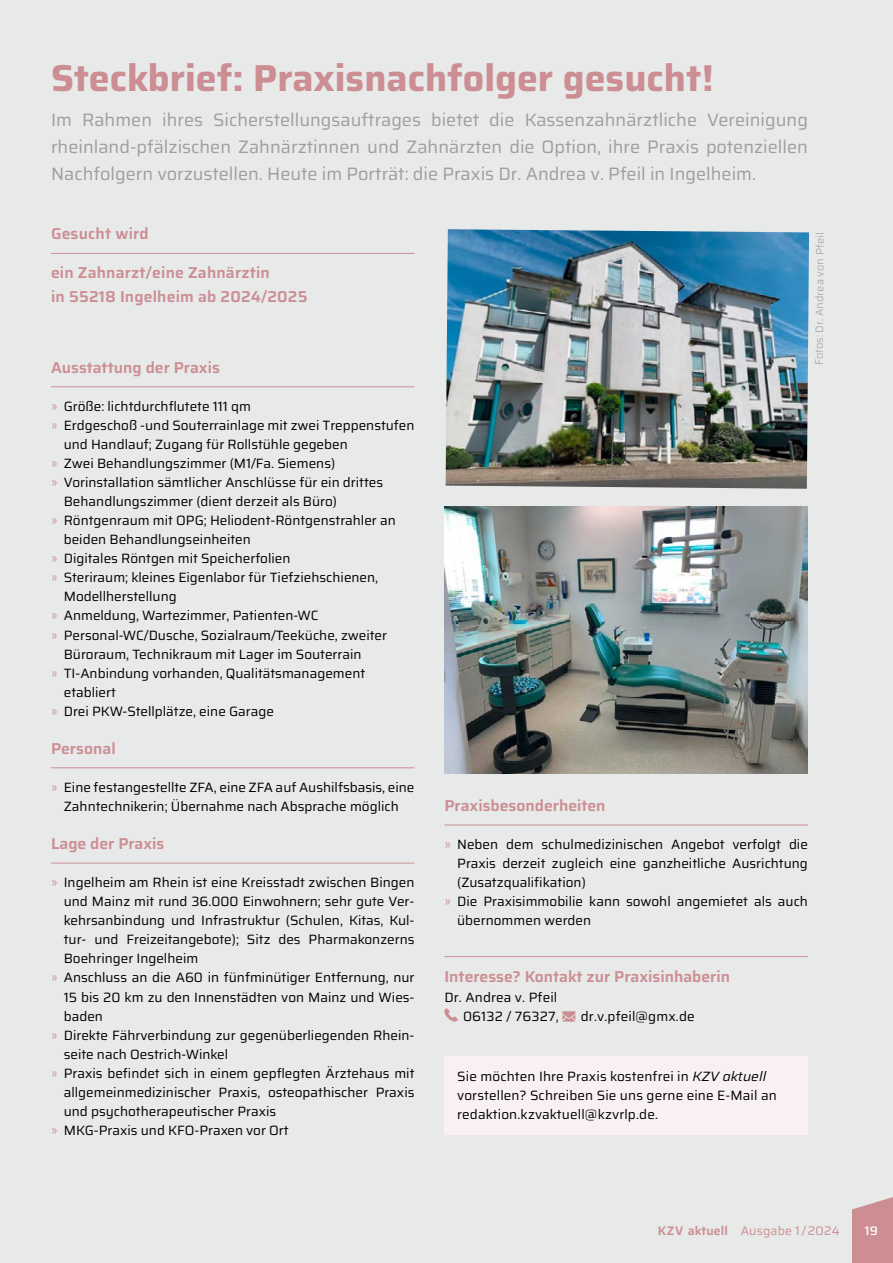
<style>
.page{position:relative;width:893px;height:1263px;background:#e8e9e9}
.page>*{position:absolute;margin:0;border:0;box-sizing:border-box;transform-origin:0 0}
.t1{font:700 37.5px "Saira";color:#cc8e93}
.t2{font:18px/27px "Saira";color:#9d9e9e;text-align:justify}
.t3{font:600 15.75px/24px "Saira";color:#cc8e93}
.t4{font:13.5px/19px "Saira";color:#000;text-align:center}
.t5{font:12.3px "Saira";letter-spacing:.01em;color:#cc8e93}
.t6{font:500 12.3px "Saira";color:#fff}
.t7{font:300 10.8px "Saira";color:#9d9e9e}
.s1{color:#cc8e93}
.s2{font-style:italic}
.s3{font-weight:600}
</style>
<div class="page">
<hr style="left:51px;top:386px;width:363px;height:1px;background:#cc8e93">
<hr style="left:51px;top:767px;width:363px;height:1px;background:#cc8e93">
<hr style="left:51px;top:863px;width:363px;height:1px;background:#cc8e93">
<hr style="left:444px;top:825px;width:364px;height:1px;background:#cc8e93">
<hr style="left:444px;top:956px;width:364px;height:1px;background:#cc8e93">
<svg style="left:444px;top:1008px;width:14px;height:14px"></svg>
<svg style="left:562px;top:1011px;width:13px;height:11px"></svg>
<img style="left:446px;top:229px;width:363px;height:260px">
<hr style="left:51px;top:253px;width:363px;height:1px;background:#cc8e93">
<div style="left:444px;top:1056px;width:364px;height:79px;background:#f9f1f1"></div>
<img style="left:444px;top:506px;width:364px;height:267px">
<svg style="left:852px;top:1197px;width:41px;height:66px;background:#ce969b"></svg>
<h1 class="t1" style="left:51px;top:48px;width:664px">Steckbrief: Praxisnachfolger gesucht!</h1>
<p class="t2" style="left:51px;top:106px;width:758px">Im Rahmen ihres Sicherstellungsauftrages bietet die Kassenzahnärztliche Vereinigung rheinland-pfälzischen Zahnärztinnen und Zahnärzten die Option, ihre Praxis potenziellen Nachfolgern vorzustellen. Heute im Porträt: die Praxis Dr. Andrea v. Pfeil in Ingelheim.</p>
<p class="t3" style="left:51px;top:221px;width:99px">Gesucht wird</p>
<p class="t3" style="left:51px;top:260px;width:258px">ein Zahnarzt/eine Zahnärztin<br>in 55218 Ingelheim ab 2024/2025</p>
<p class="t3" style="left:51px;top:355px;width:170px">Ausstattung der Praxis</p>
<p class="t4" style="left:51px;top:396px;width:202px"><span class="s1">»</span> Größe: lichtdurchflutete 111 qm</p>
<p class="t4" style="left:51px;top:415px;width:365px"><span class="s1">»</span> Erdgeschoß -und Souterrainlage mit zwei Treppenstufen</p>
<p class="t4" style="left:64px;top:434px;width:285px">und Handlauf; Zugang für Rollstühle gegeben</p>
<p class="t4" style="left:51px;top:453px;width:286px"><span class="s1">»</span> Zwei Behandlungszimmer (M1/Fa. Siemens)</p>
<p class="t4" style="left:51px;top:472px;width:334px"><span class="s1">»</span> Vorinstallation sämtlicher Anschlüsse für ein drittes</p>
<p class="t4" style="left:64px;top:491px;width:275px">Behandlungszimmer (dient derzeit als Büro)</p>
<p class="t4" style="left:51px;top:510px;width:346px"><span class="s1">»</span> Röntgenraum mit OPG; Heliodent-Röntgenstrahler an</p>
<p class="t4" style="left:64px;top:529px;width:189px">beiden Behandlungseinheiten</p>
<p class="t4" style="left:51px;top:549px;width:241px"><span class="s1">»</span> Digitales Röntgen mit Speicherfolien</p>
<p class="t4" style="left:51px;top:568px;width:329px"><span class="s1">»</span> Steriraum; kleines Eigenlabor für Tiefziehschienen,</p>
<p class="t4" style="left:64px;top:587px;width:114px">Modellherstellung</p>
<p class="t4" style="left:51px;top:606px;width:269px"><span class="s1">»</span> Anmeldung, Wartezimmer, Patienten-WC</p>
<p class="t4" style="left:51px;top:625px;width:338px"><span class="s1">»</span> Personal-WC/Dusche, Sozialraum/Teeküche, zweiter</p>
<p class="t4" style="left:64px;top:644px;width:299px">Büroraum, Technikraum mit Lager im Souterrain</p>
<p class="t4" style="left:51px;top:663px;width:316px"><span class="s1">»</span> TI-Anbindung vorhanden, Qualitätsmanagement</p>
<p class="t4" style="left:64px;top:682px;width:54px">etabliert</p>
<p class="t4" style="left:51px;top:701px;width:224px"><span class="s1">»</span> Drei PKW-Stellplätze, eine Garage</p>
<p class="t3" style="left:51px;top:736px;width:66px">Personal</p>
<p class="t4" style="left:51px;top:777px;width:365px"><span class="s1">»</span> Eine festangestellte ZFA, eine ZFA auf Aushilfsbasis, eine<br>Zahntechnikerin; Übernahme nach Absprache möglich</p>
<p class="t3" style="left:51px;top:831px;width:115px">Lage der Praxis</p>
<p class="t4" style="left:51px;top:872px;width:365px"><span class="s1">»</span> Ingelheim am Rhein ist eine Kreisstadt zwischen Bingen</p>
<p class="t4" style="left:64px;top:891px;width:352px">und Mainz mit rund 36.000 Einwohnern; sehr gute Ver-</p>
<p class="t4" style="left:64px;top:910px;width:352px">kehrsanbindung und Infrastruktur (Schulen, Kitas, Kul-</p>
<p class="t4" style="left:64px;top:930px;width:352px">tur- und Freizeitangebote); Sitz des Pharmakonzerns</p>
<p class="t4" style="left:64px;top:949px;width:136px">Boehringer Ingelheim</p>
<p class="t4" style="left:51px;top:968px;width:365px"><span class="s1">»</span> Anschluss an die A60 in fünfminütiger Entfernung, nur</p>
<p class="t4" style="left:64px;top:987px;width:352px">15 bis 20 km zu den Innenstädten von Mainz und Wies-</p>
<p class="t4" style="left:64px;top:1006px;width:41px">baden</p>
<p class="t4" style="left:51px;top:1025px;width:365px"><span class="s1">»</span> Direkte Fährverbindung zur gegenüberliegenden Rhein-</p>
<p class="t4" style="left:64px;top:1044px;width:166px">seite nach Oestrich-Winkel</p>
<p class="t4" style="left:51px;top:1063px;width:365px"><span class="s1">»</span> Praxis befindet sich in einem gepflegten Ärztehaus mit</p>
<p class="t4" style="left:64px;top:1082px;width:352px">allgemeinmedizinischer Praxis, osteopathischer Praxis</p>
<p class="t4" style="left:64px;top:1101px;width:214px">und psychotherapeutischer Praxis</p>
<p class="t4" style="left:51px;top:1120px;width:239px"><span class="s1">»</span> MKG-Praxis und KFO-Praxen vor Ort</p>
<p class="t7" style="left:811px;top:365px;width:134px;rotate:-90deg">Fotos: Dr. Andrea von Pfeil</p>
<p class="t3" style="left:444px;top:793px;width:163px">Praxisbesonderheiten</p>
<p class="t4" style="left:444px;top:834px;width:365px"><span class="s1">»</span> Neben dem schulmedizinischen Angebot verfolgt die</p>
<p class="t4" style="left:457px;top:853px;width:352px">Praxis derzeit zugleich eine ganzheitliche Ausrichtung</p>
<p class="t4" style="left:457px;top:872px;width:130px">(Zusatzqualifi kation)</p>
<p class="t4" style="left:444px;top:891px;width:365px"><span class="s1">»</span> Die Praxisimmobilie kann sowohl angemietet als auch</p>
<p class="t4" style="left:457px;top:910px;width:135px">übernommen werden</p>
<p class="t3" style="left:444px;top:964px;width:287px">Interesse? Kontakt zur Praxisinhaberin</p>
<p class="t4" style="left:444px;top:987px;width:116px;text-align:right">Dr. Andrea v. Pfeil<br>06132 / 76327,</p>
<p class="t4" style="left:581px;top:1006px;width:115px">dr.v.pfeil@gmx.de</p>
<p class="t4" style="left:457px;top:1066px;width:321px;text-align:left">Sie möchten Ihre Praxis kostenfrei in <span class="s2">KZV aktuell </span>vorstellen? Schreiben Sie uns gerne eine E-Mail an redaktion.kzvaktuell@kzvrlp.de.</p>
<p class="t5" style="left:658px;top:1221px;width:183px"><span class="s3">KZV aktuell</span> Ausgabe 1/2024</p>
<p class="t6" style="left:865px;top:1221px;width:15px">19</p>
</div>
